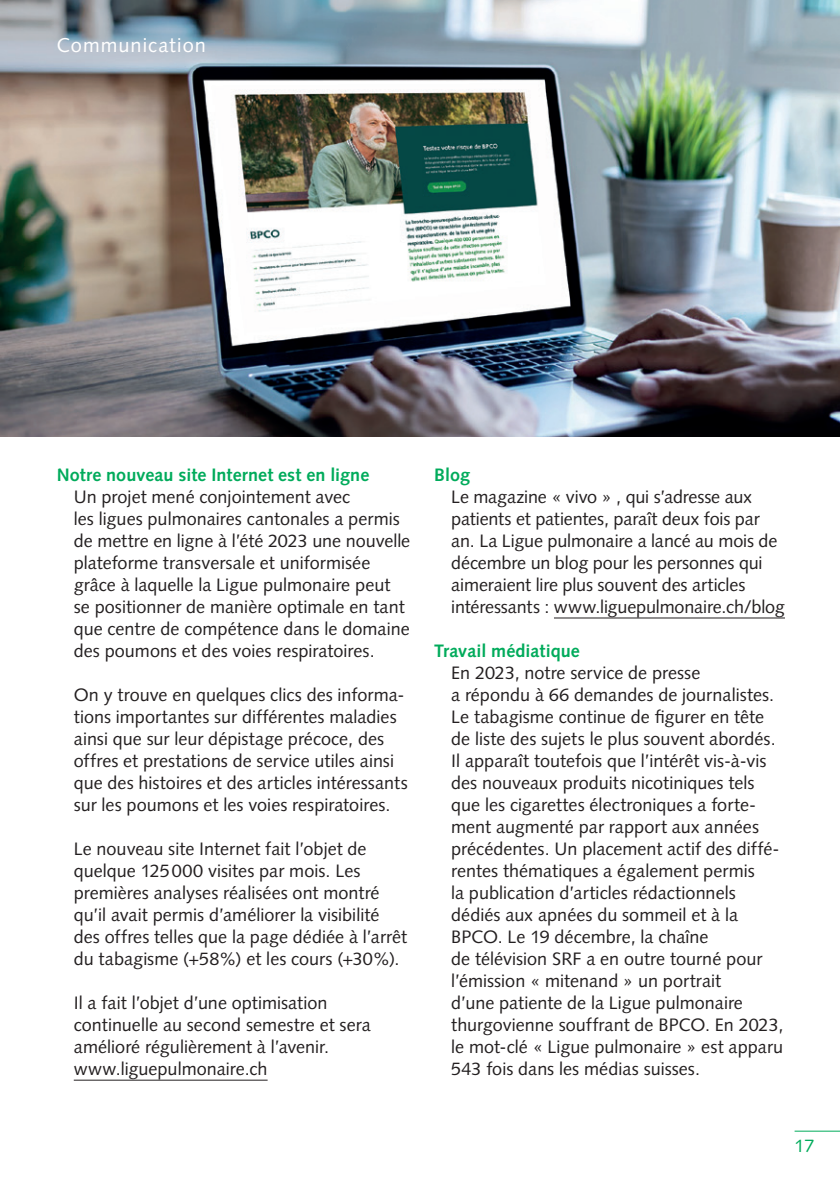
<style>
.page{position:relative;width:840px;height:1191px;background:#fff}
.page>*{position:absolute;margin:0;border:0;box-sizing:border-box;transform-origin:0 0}
.t1{font:20px "Syntax LT Std";letter-spacing:.05em;color:#fff}
.t2{font:18px/22px "Syntax LT Std";color:#231f20}
.t3{font:700 18px "Syntax LT Std";letter-spacing:.005em;color:#00ab5b}
.t4{font:18px "Syntax LT Std";color:#00ab5b}
</style>
<div class="page">
<hr style="left:553px;top:617px;width:231px;height:1px;background:#231f20">
<hr style="left:74px;top:1079px;width:193px;height:1px;background:#231f20">
<hr style="left:794px;top:1130px;width:45px;height:1px;background:#00ab5b">
<img style="left:0;top:0;width:839px;height:436px">
<p class="t1" style="left:57px;top:33px;width:151px">Communication</p>
<p class="t3" style="left:57px;top:464px;width:314px">Notre nouveau site Internet est en ligne</p>
<p class="t2" style="left:74px;top:485px;width:338px">Un projet mené conjointement avec<br>les ligues pulmonaires cantonales a permis de mettre en ligne à l’été 2023 une nouvelle plateforme transversale et uniformisée grâce à laquelle la Ligue pulmonaire peut se positionner de manière optimale en tant que centre de compétence dans le domaine des poumons et des voies respiratoires.</p>
<p class="t2" style="left:74px;top:683px;width:335px">On y trouve en quelques clics des informa&shy;tions importantes sur différentes maladies ainsi que sur leur dépistage précoce, des offres et prestations de service utiles ainsi que des histoires et des articles intéressants sur les poumons et les voies respiratoires.</p>
<p class="t2" style="left:74px;top:837px;width:335px">Le nouveau site Internet fait l’objet de quelque 125000 visites par mois. Les premières analyses réalisées ont montré qu’il avait permis d’améliorer la visibilité des offres telles que la page dédiée à l’arrêt du tabagisme (+58%) et les cours (+30%).</p>
<p class="t2" style="left:74px;top:991px;width:298px">Il a fait l’objet d’une optimisation continuelle au second semestre et sera amélioré régulièrement à l’avenir. www.liguepulmonaire.ch</p>
<p class="t3" style="left:434px;top:464px;width:37px">Blog</p>
<p class="t2" style="left:451px;top:485px;width:335px">Le magazine « vivo » , qui s’adresse aux patients et patientes, paraît deux fois par an. La Ligue pulmonaire a lancé au mois de décembre un blog pour les personnes qui aimeraient lire plus souvent des articles intéressants : www.liguepulmonaire.ch/blog</p>
<p class="t3" style="left:434px;top:640px;width:147px">Travail médiatique</p>
<p class="t2" style="left:451px;top:661px;width:333px">En 2023, notre service de presse<br>a répondu à 66 demandes de journalistes.<br>Le tabagisme continue de figurer en tête de liste des sujets le plus souvent abordés.<br>Il apparaît toutefois que l’intérêt vis-à-vis des nouveaux produits nicotiniques tels que les cigarettes électroniques a forte&shy;ment augmenté par rapport aux années précédentes. Un placement actif des diffé&shy;rentes thématiques a également permis<br>la publication d’articles rédactionnels dédiés aux apnées du sommeil et à la BPCO. Le 19 décembre, la chaîne<br>de télévision SRF a en outre tourné pour l’émission « mitenand » un portrait<br>d’une patiente de la Ligue pulmonaire thurgovienne souffrant de BPCO. En 2023, le mot-clé « Ligue pulmonaire » est apparu 543 fois dans les médias suisses.</p>
<p class="t4" style="left:794px;top:1135px;width:21px">17</p>
</div>
